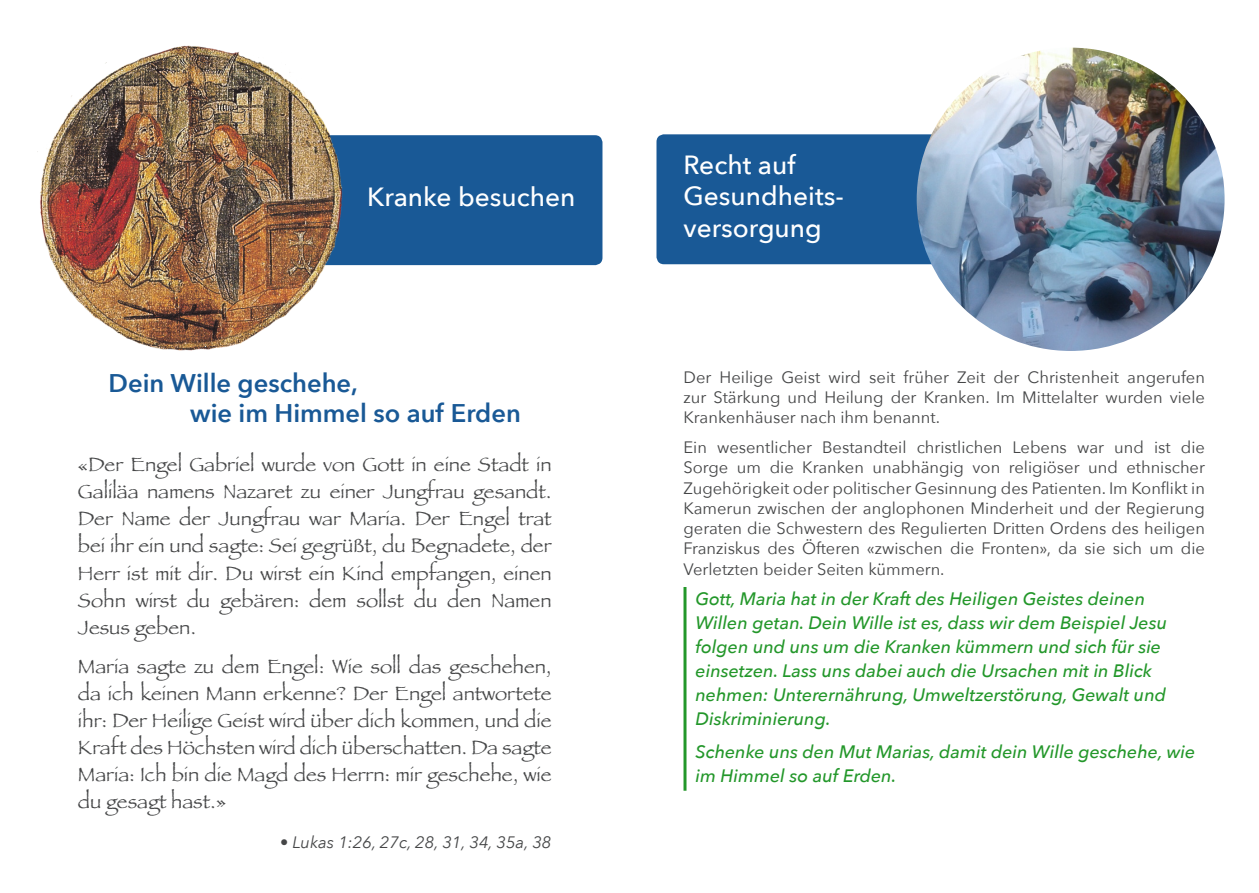
<style>
.page{position:relative;width:1259px;height:893px;background:#fff}
.page>*{position:absolute;margin:0;border:0;box-sizing:border-box;transform-origin:0 0}
.Tasks{font:500 26.25px "Avenir Next";color:#fff}
.t1{font:600 25.5px "Avenir Next";color:#195996}
.t2{font:20.25px/27px "Papyrus";color:#454647;text-align:justify}
.t3{font:italic 500 18px/24px "Avenir Next";color:#23972a}
.t4{font:16.5px/20.2px "Avenir Next";color:#454647;text-align:justify}
.t5{font:italic 16.5px "Avenir Next";color:#454647}
</style>
<div class="page">
<div style="left:292px;top:135px;width:310px;height:130px;background:#195996;border-radius:8px"></div>
<img style="left:37px;top:45px;width:308px;height:306px">
<div style="left:656px;top:134px;width:307px;height:130px;background:#195996;border-radius:8px"></div>
<img style="left:916px;top:48px;width:308px;height:303px">
<hr style="left:683px;top:587px;width:3px;height:204px;background:#23972a">
<p class="Tasks" style="left:367px;top:174px;width:210px">Kranke besuchen</p>
<p class="t1" style="left:109px;top:361px;width:251px">Dein Wille geschehe,</p>
<p class="t1" style="left:190px;top:391px;width:332px">wie im Himmel so auf Erden</p>
<p class="t2" style="left:78px;top:451px;width:475px">«Der Engel Gabriel wurde von Gott in eine Stadt in Galiläa namens Nazaret zu einer Jungfrau gesandt.<br>Der Name der Jungfrau war Maria. Der Engel trat bei ihr ein und sagte: Sei gegrüßt, du Begnadete, der Herr ist mit dir. Du wirst ein Kind empfangen, einen Sohn wirst du gebären: dem sollst du den Namen Jesus geben.</p>
<p class="t2" style="left:78px;top:652px;width:475px">Maria sagte zu dem Engel: Wie soll das geschehen, da ich keinen Mann erkenne? Der Engel antwortete ihr: Der Heilige Geist wird über dich kommen, und die Kraft des Höchsten wird dich überschatten. Da sagte Maria: Ich bin die Magd des Herrn: mir geschehe, wie du gesagt hast.»</p>
<p class="t5" style="left:280px;top:828px;width:273px">• Lukas 1:26, 27c, 28, 31, 34, 35a, 38</p>
<p class="Tasks" style="left:683px;top:142px;width:113px">Recht auf</p>
<p class="Tasks" style="left:683px;top:174px;width:162px">Gesundheits-</p>
<p class="Tasks" style="left:683px;top:205px;width:140px">versorgung</p>
<p class="t4" style="left:683px;top:366px;width:523px">Der Heilige Geist wird seit früher Zeit der Christenheit angerufen zur Stärkung und Heilung der Kranken. Im Mittelalter wurden viele Krankenhäuser nach ihm benannt.</p>
<p class="t4" style="left:683px;top:436px;width:523px">Ein wesentlicher Bestandteil christlichen Lebens war und ist die Sorge um die Kranken unabhängig von religiöser und ethnischer Zugehörigkeit oder politischer Gesinnung des Patienten. Im Konflikt in Kamerun zwischen der anglophonen Minderheit und der Regierung geraten die Schwestern des Regulierten Dritten Ordens des heiligen Franziskus des Öfteren «zwischen die Fronten», da sie sich um die Verletzten beider Seiten kümmern.</p>
<p class="t3" style="left:695px;top:586px;width:473px">Gott, Maria hat in der Kraft des Heiligen Geistes deinen Willen getan. Dein Wille ist es, dass wir dem Beispiel Jesu folgen und uns um die Kranken kümmern und sich für sie einsetzen. Lass uns dabei auch die Ursachen mit in Blick nehmen: Unterernährung, Umweltzerstörung, Gewalt und Diskriminierung.</p>
<p class="t3" style="left:695px;top:739px;width:501px">Schenke uns den Mut Marias, damit dein Wille geschehe, wie im Himmel so auf Erden.</p>
</div>
